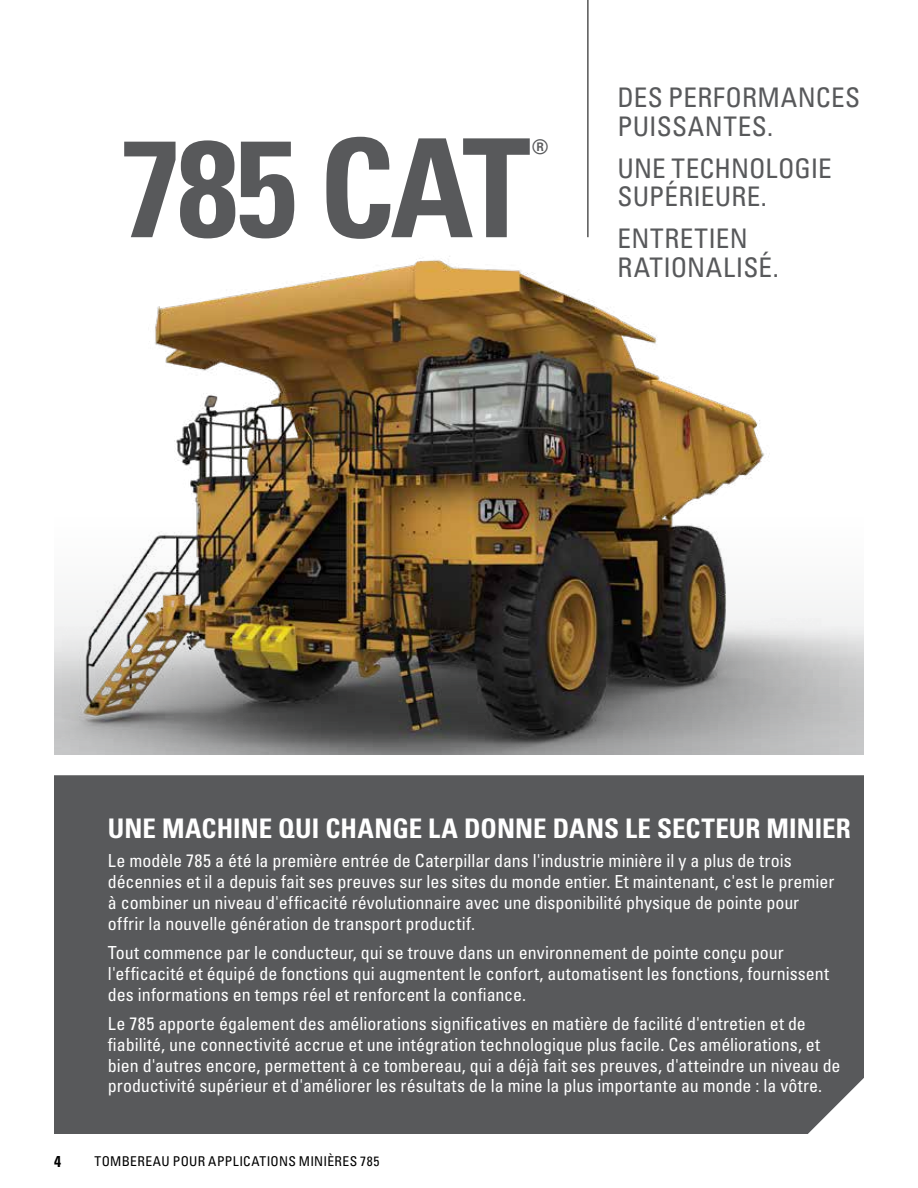
<style>
.page{position:relative;width:918px;height:1188px;background:#fff}
.page>*{position:absolute;margin:0;border:0;box-sizing:border-box;transform-origin:0 0}
.t1{font:700 condensed 136.95px "Univers LT Std";letter-spacing:-.03em;color:#58595b}
.t2{font:condensed 27px/28.5px "Univers LT Std";letter-spacing:.01em;color:#58595b}
.t3{font:700 condensed 27px "Univers LT Std";letter-spacing:.005em;color:#fff}
.t4{font:700 20.1px "Univers LT Std";color:#58595b}
.t5{font:condensed 18px/20.7px "Univers LT Std";color:#fff}
.t6{font:700 condensed 15.75px "Univers LT Std";color:#000}
.t7{font:condensed 13.5px "Univers LT Std";letter-spacing:.025em;color:#000}
</style>
<div class="page">
<div style="left:54px;top:775px;width:810px;height:359px;background:#58595b"></div>
<img style="left:155px;top:222px;width:615px;height:294px">
<img style="left:54px;top:516px;width:810px;height:239px">
<hr style="left:588px;top:0;width:1px;height:237px;background:#000">
<h1 class="t1" style="left:120px;top:104px;width:412px">785 CAT</h1>
<p class="t4" style="left:532px;top:135px;width:18px">®</p>
<h2 class="t2" style="left:618px;top:83px;width:244px">DES PERFORMANCES<br>PUISSANTES.</h2>
<h2 class="t2" style="left:618px;top:154px;width:216px">UNE TECHNOLOGIE<br>SUPÉRIEURE.</h2>
<h2 class="t2" style="left:618px;top:224px;width:163px">ENTRETIEN<br>RATIONALISÉ.</h2>
<h2 class="t3" style="left:108px;top:812px;width:745px">UNE MACHINE QUI CHANGE LA DONNE DANS LE SECTEUR MINIER</h2>
<p class="t5" style="left:108px;top:850px;width:728px">Le modèle 785 a été la première entrée de Caterpillar dans l'industrie minière il y a plus de trois décennies et il a depuis fait ses preuves sur les sites du monde entier. Et maintenant, c'est le premier à combiner un niveau d'efficacité révolutionnaire avec une disponibilité physique de pointe pour offrir la nouvelle génération de transport productif.</p>
<p class="t5" style="left:108px;top:942px;width:723px">Tout commence par le conducteur, qui se trouve dans un environnement de pointe conçu pour l'efficacité et équipé de fonctions qui augmentent le confort, automatisent les fonctions, fournissent des informations en temps réel et renforcent la confiance.</p>
<p class="t5" style="left:108px;top:1013px;width:734px">Le 785 apporte également des améliorations significatives en matière de facilité d'entretien et de fiabilité, une connectivité accrue et une intégration technologique plus facile. Ces améliorations, et bien d'autres encore, permettent à ce tombereau, qui a déjà fait ses preuves, d'atteindre un niveau de productivité supérieur et d'améliorer les résultats de la mine la plus importante au monde : la vôtre.</p>
<p class="t6" style="left:54px;top:1151px;width:8px">4</p>
<p class="t7" style="left:94px;top:1153px;width:286px">TOMBEREAU POUR APPLICATIONS MINIÈRES 785</p>
</div>
